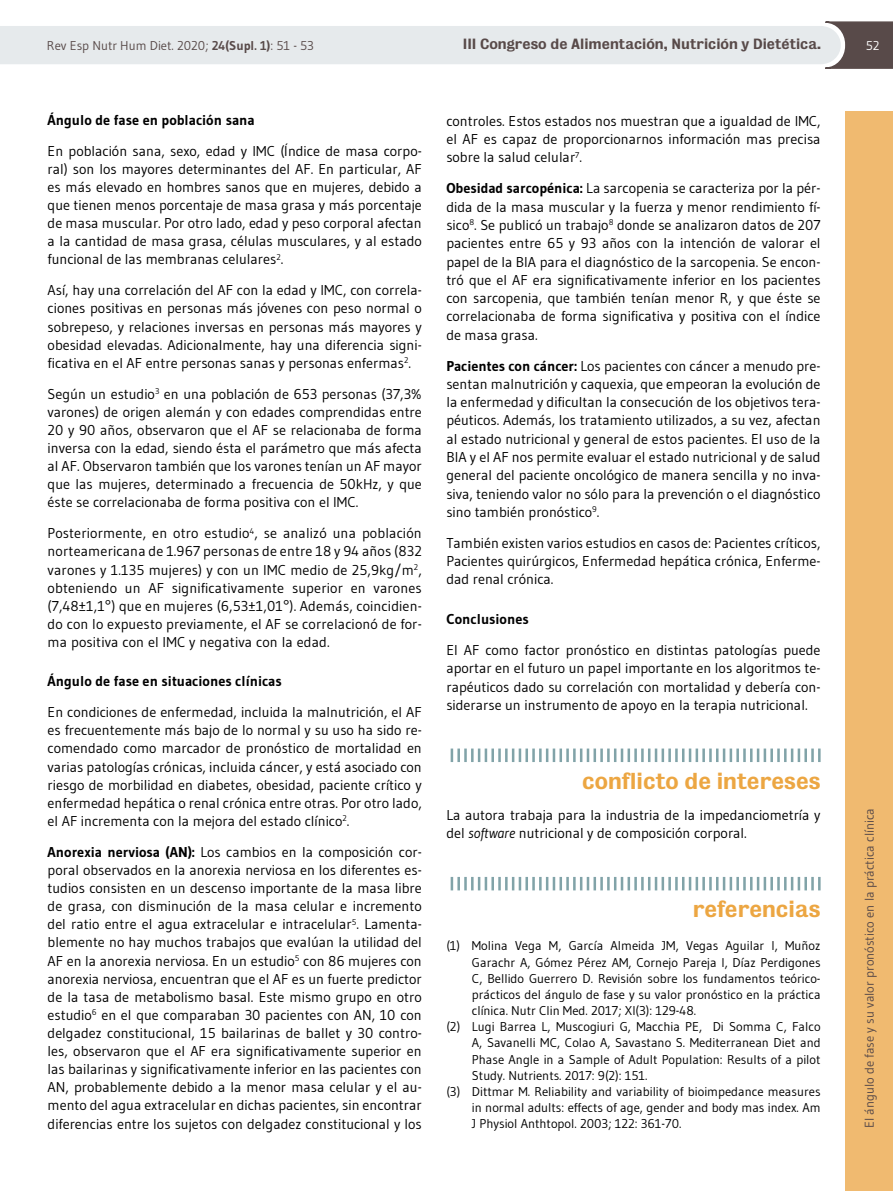
<style>
.page{position:relative;width:893px;height:1191px;background:#fff}
.page>*{position:absolute;margin:0;border:0;box-sizing:border-box;transform-origin:0 0}
.t1{font:21px "Bureau Grotesque Five Five";color:#eca642}
.t2{font:14.25px/18.1px "Gudea";color:#000;text-align:justify}
.t3{font:700 14.25px "Gudea";color:#000}
.t4{font:13.5px "Bureau Grotesque Five Five";color:#584a49}
.t5{font:12.75px "Gudea";color:#000}
.t6{font:12.75px "Gudea";color:#584a49}
.t7{font:12.75px "Gudea";color:#fff}
.s1{font-weight:700}
.s2{font-style:italic}
</style>
<div class="page">
<svg style="left:0;top:21px;width:893px;height:48px"></svg>
<div style="left:845px;top:112px;width:48px;height:1079px;background:#f0ba70"></div>
<hr style="left:818px;top:748px;width:3px;height:14px;background:#81a3a8">
<hr style="left:811px;top:748px;width:3px;height:14px;background:#81a3a8">
<hr style="left:804px;top:748px;width:3px;height:14px;background:#81a3a8">
<svg style="left:791px;top:748px;width:9px;height:14px"></svg>
<hr style="left:784px;top:748px;width:3px;height:14px;background:#81a3a8">
<hr style="left:777px;top:748px;width:3px;height:14px;background:#81a3a8">
<hr style="left:770px;top:748px;width:3px;height:14px;background:#81a3a8">
<svg style="left:750px;top:748px;width:16px;height:14px"></svg>
<hr style="left:743px;top:748px;width:3px;height:14px;background:#81a3a8">
<hr style="left:736px;top:748px;width:3px;height:14px;background:#81a3a8">
<svg style="left:716px;top:748px;width:16px;height:14px"></svg>
<hr style="left:709px;top:748px;width:3px;height:14px;background:#81a3a8">
<hr style="left:702px;top:748px;width:3px;height:14px;background:#81a3a8">
<svg style="left:682px;top:748px;width:16px;height:14px"></svg>
<hr style="left:675px;top:748px;width:3px;height:14px;background:#81a3a8">
<hr style="left:668px;top:748px;width:3px;height:14px;background:#81a3a8">
<svg style="left:648px;top:748px;width:16px;height:14px"></svg>
<hr style="left:641px;top:748px;width:3px;height:14px;background:#81a3a8">
<hr style="left:634px;top:748px;width:3px;height:14px;background:#81a3a8">
<svg style="left:614px;top:748px;width:16px;height:14px"></svg>
<hr style="left:607px;top:748px;width:3px;height:14px;background:#81a3a8">
<hr style="left:600px;top:748px;width:3px;height:14px;background:#81a3a8">
<hr style="left:593px;top:748px;width:3px;height:14px;background:#81a3a8">
<svg style="left:580px;top:748px;width:9px;height:14px"></svg>
<hr style="left:573px;top:748px;width:3px;height:14px;background:#81a3a8">
<hr style="left:566px;top:748px;width:3px;height:14px;background:#81a3a8">
<hr style="left:559px;top:748px;width:3px;height:14px;background:#81a3a8">
<svg style="left:546px;top:748px;width:9px;height:14px"></svg>
<hr style="left:539px;top:748px;width:3px;height:14px;background:#81a3a8">
<hr style="left:532px;top:748px;width:3px;height:14px;background:#81a3a8">
<hr style="left:525px;top:748px;width:3px;height:14px;background:#81a3a8">
<svg style="left:512px;top:748px;width:9px;height:14px"></svg>
<hr style="left:505px;top:748px;width:3px;height:14px;background:#81a3a8">
<hr style="left:498px;top:748px;width:3px;height:14px;background:#81a3a8">
<hr style="left:491px;top:748px;width:3px;height:14px;background:#81a3a8">
<svg style="left:478px;top:748px;width:9px;height:14px"></svg>
<hr style="left:471px;top:748px;width:3px;height:14px;background:#81a3a8">
<hr style="left:464px;top:748px;width:3px;height:14px;background:#81a3a8">
<hr style="left:457px;top:748px;width:3px;height:14px;background:#81a3a8">
<svg style="left:451px;top:748px;width:2px;height:14px"></svg>
<svg style="left:451px;top:877px;width:370px;height:13px"></svg>
<p class="t6" style="left:47px;top:37px;width:269px">Rev Esp Nutr Hum Diet. 2020; <span class="s1">24(Supl. 1)</span>: 51 - 53</p>
<p class="t4" style="left:463px;top:36px;width:360px">III Congreso de Alimentación, Nutrición y Dietética.</p>
<p class="t7" style="left:866px;top:37px;width:15px">52</p>
<p class="t3" style="left:48px;top:111px;width:209px">Ángulo de fase en población sana</p>
<p class="t2" style="left:48px;top:141px;width:376px">En población sana, sexo, edad y IMC (Índice de masa corpo&shy;ral) son los mayores determinantes del AF. En particular, AF es más elevado en hombres sanos que en mujeres, debido a que tienen menos porcentaje de masa grasa y más porcentaje de masa muscular. Por otro lado, edad y peso corporal afectan a la cantidad de masa grasa, células musculares, y al estado funcional de las membranas celulares<sup>2</sup>.</p>
<p class="t2" style="left:48px;top:281px;width:376px">Así, hay una correlación del AF con la edad y IMC, con correla&shy;ciones positivas en personas más jóvenes con peso normal o sobrepeso, y relaciones inversas en personas más mayores y obesidad elevadas. Adicionalmente, hay una diferencia signi&shy;ficativa en el AF entre personas sanas y personas enfermas<sup>2</sup>.</p>
<p class="t2" style="left:48px;top:384px;width:376px">Según un estudio<sup>3</sup> en una población de 653 personas (37,3% varones) de origen alemán y con edades comprendidas entre 20 y 90 años, observaron que el AF se relacionaba de forma inversa con la edad, siendo ésta el parámetro que más afecta al AF. Observaron también que los varones tenían un AF mayor que las mujeres, determinado a frecuencia de 50kHz, y que éste se correlacionaba de forma positiva con el IMC.</p>
<p class="t2" style="left:48px;top:524px;width:376px">Posteriormente, en otro estudio<sup>4</sup>, se analizó una población norteamericana de 1.967 personas de entre 18 y 94 años (832 varones y 1.135 mujeres) y con un IMC medio de 25,9kg/m<sup>2</sup>, obteniendo un AF significativamente superior en varones (7,48±1,1°) que en mujeres (6,53±1,01°). Además, coincidien&shy;do con lo expuesto previamente, el AF se correlacionó de for&shy;ma positiva con el IMC y negativa con la edad.</p>
<p class="t3" style="left:48px;top:672px;width:236px">Ángulo de fase en situaciones clínicas</p>
<p class="t2" style="left:48px;top:703px;width:376px">En condiciones de enfermedad, incluida la malnutrición, el AF es frecuentemente más bajo de lo normal y su uso ha sido re&shy;comendado como marcador de pronóstico de mortalidad en varias patologías crónicas, incluida cáncer, y está asociado con riesgo de morbilidad en diabetes, obesidad, paciente crítico y enfermedad hepática o renal crónica entre otras. Por otro lado, el AF incrementa con la mejora del estado clínico<sup>2</sup>.</p>
<p class="t2" style="left:48px;top:842px;width:376px"><span class="s1">Anorexia nerviosa (AN):</span> Los cambios en la composición cor&shy;poral observados en la anorexia nerviosa en los diferentes es&shy;tudios consisten en un descenso importante de la masa libre de grasa, con disminución de la masa celular e incremento del ratio entre el agua extracelular e intracelular<sup>5</sup>. Lamenta&shy;blemente no hay muchos trabajos que evalúan la utilidad del AF en la anorexia nerviosa. En un estudio<sup>5</sup> con 86 mujeres con anorexia nerviosa, encuentran que el AF es un fuerte predictor de la tasa de metabolismo basal. Este mismo grupo en otro estudio<sup>6</sup> en el que comparaban 30 pacientes con AN, 10 con delgadez constitucional, 15 bailarinas de ballet y 30 contro&shy;les, observaron que el AF era significativamente superior en las bailarinas y significativamente inferior en las pacientes con AN, probablemente debido a la menor masa celular y el au&shy;mento del agua extracelular en dichas pacientes, sin encontrar diferencias entre los sujetos con delgadez constitucional y los</p>
<p class="t2" style="left:446px;top:111px;width:376px">controles. Estos estados nos muestran que a igualdad de IMC, el AF es capaz de proporcionarnos información mas precisa sobre la salud celular<sup>7</sup>.</p>
<p class="t2" style="left:446px;top:179px;width:376px"><span class="s1">Obesidad sarcopénica:</span> La sarcopenia se caracteriza por la pér&shy;dida de la masa muscular y la fuerza y menor rendimiento fí&shy;sico<sup>8</sup>. Se publicó un trabajo<sup>8</sup> donde se analizaron datos de 207 pacientes entre 65 y 93 años con la intención de valorar el papel de la BIA para el diagnóstico de la sarcopenia. Se encon&shy;tró que el AF era significativamente inferior en los pacientes con sarcopenia, que también tenían menor R, y que éste se correlacionaba de forma significativa y positiva con el índice de masa grasa.</p>
<p class="t2" style="left:446px;top:356px;width:376px"><span class="s1">Pacientes con cáncer:</span> Los pacientes con cáncer a menudo pre&shy;sentan malnutrición y caquexia, que empeoran la evolución de la enfermedad y dificultan la consecución de los objetivos tera&shy;péuticos. Además, los tratamiento utilizados, a su vez, afectan al estado nutricional y general de estos pacientes. El uso de la BIA y el AF nos permite evaluar el estado nutricional y de salud general del paciente oncológico de manera sencilla y no inva&shy;siva, teniendo valor no sólo para la prevención o el diagnóstico sino también pronóstico<sup>9</sup>.</p>
<p class="t2" style="left:446px;top:533px;width:376px">También existen varios estudios en casos de: Pacientes críticos, Pacientes quirúrgicos, Enfermedad hepática crónica, Enferme&shy;dad renal crónica.</p>
<p class="t3" style="left:446px;top:610px;width:84px">Conclusiones</p>
<p class="t2" style="left:446px;top:640px;width:376px">El AF como factor pronóstico en distintas patologías puede aportar en el futuro un papel importante en los algoritmos te&shy;rapéuticos dado su correlación con mortalidad y debería con&shy;siderarse un instrumento de apoyo en la terapia nutricional.</p>
<h1 class="t1" style="left:582px;top:769px;width:240px">conflicto de intereses</h1>
<p class="t2" style="left:446px;top:805px;width:376px">La autora trabaja para la industria de la impedanciometría y del <span class="s2">software</span> nutricional y de composición corporal.</p>
<h1 class="t1" style="left:693px;top:897px;width:129px">referencias</h1>
<p class="t5" style="left:446px;top:938px;width:376px">(1) Molina Vega M, García Almeida JM, Vegas Aguilar I, Muñoz</p>
<p class="t5" style="left:472px;top:954px;width:350px">Garachr A, Gómez Pérez AM, Cornejo Pareja I, Díaz Perdigones</p>
<p class="t5" style="left:472px;top:970px;width:350px">C, Bellido Guerrero D. Revisión sobre los fundamentos teórico-</p>
<p class="t5" style="left:472px;top:986px;width:350px">prácticos del ángulo de fase y su valor pronóstico en la práctica</p>
<p class="t5" style="left:472px;top:1002px;width:226px">clínica. Nutr Clin Med. 2017; XI(3): 129-48.</p>
<p class="t5" style="left:446px;top:1018px;width:376px">(2) Lugi Barrea L, Muscogiuri G, Macchia PE, Di Somma C, Falco</p>
<p class="t5" style="left:472px;top:1035px;width:350px">A, Savanelli MC, Colao A, Savastano S. Mediterranean Diet and</p>
<p class="t5" style="left:472px;top:1051px;width:350px">Phase Angle in a Sample of Adult Population: Results of a pilot</p>
<p class="t5" style="left:472px;top:1067px;width:177px">Study. Nutrients. 2017: 9(2): 151.</p>
<p class="t5" style="left:446px;top:1083px;width:376px">(3) Dittmar M. Reliability and variability of bioimpedance measures</p>
<p class="t5" style="left:472px;top:1099px;width:350px">in normal adults: effects of age, gender and body mas index. Am</p>
<p class="t5" style="left:472px;top:1115px;width:211px">J Physiol Anthtopol. 2003; 122: 361-70.</p>
<p class="t6" style="left:861px;top:1128px;width:321px;rotate:-90deg">El ángulo de fase y su valor pronóstico en la práctica clínica</p>
</div>
